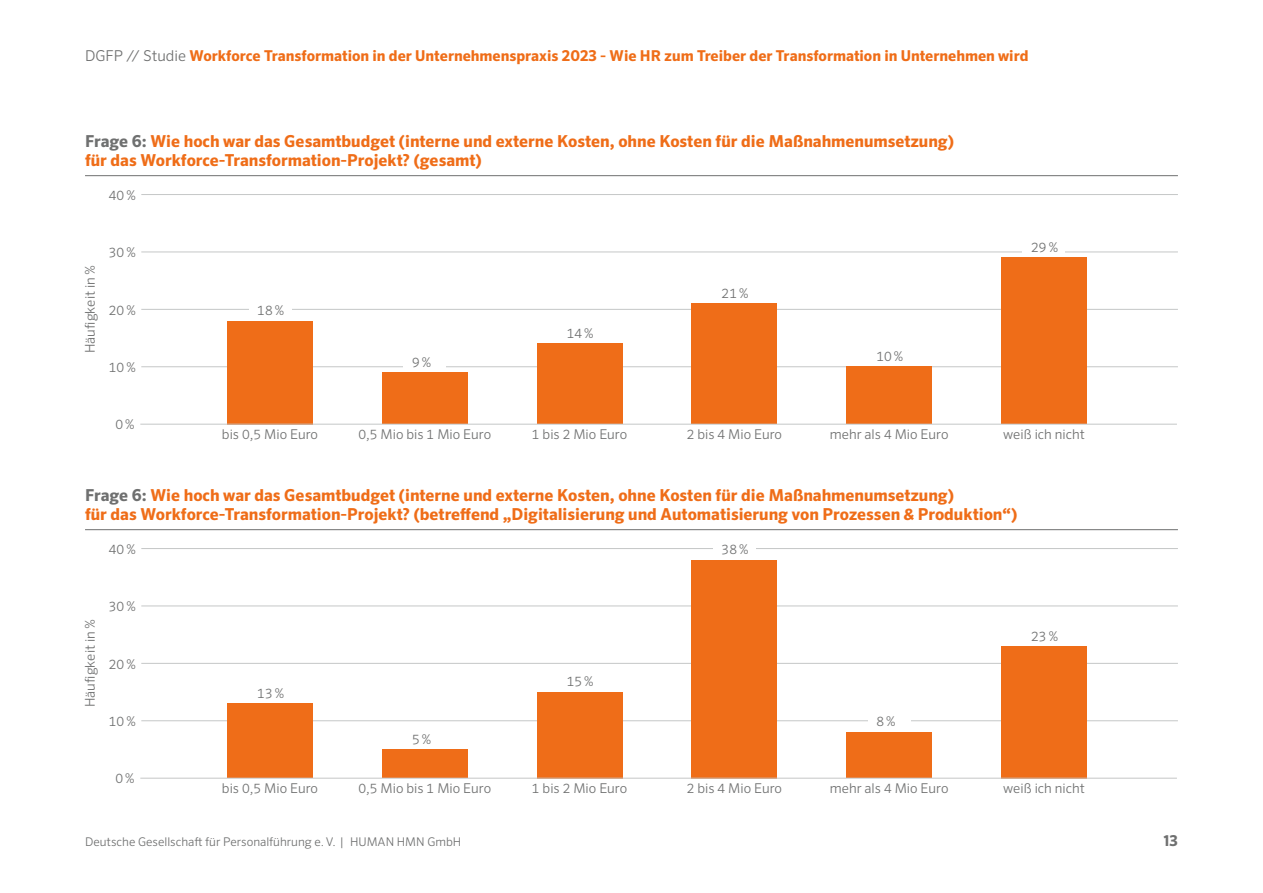
<style>
.page{position:relative;width:1263px;height:893px;background:#fff}
.page>*{position:absolute;margin:0;border:0;box-sizing:border-box;transform-origin:0 0}
.Headline_Abbildung{font:700 16.5px/19.2px "Sero Pro";color:#ef6d18}
.t1{font:700 15px "Sero Pro";color:#ef6d18}
.t2{font:700 15px "Sero Pro";color:#6f7070}
.Grafik_Beschriftung{font:300 13.5px "Sero Pro";color:#6f7070}
.t3{font:300 12px "Sero Pro";color:#6f7070}
.s1{font-weight:300;color:#6f7070}
.s2{color:#6f7070}
</style>
<div class="page">
<hr style="left:85px;top:175px;width:1093px;height:1px;background:#6f7070">
<hr style="left:85px;top:529px;width:1093px;height:1px;background:#6f7070">
<hr style="left:141px;top:194px;width:1037px;height:1px;background:#c5c7c7">
<hr style="left:141px;top:548px;width:1037px;height:1px;background:#c5c7c7">
<hr style="left:141px;top:252px;width:1037px;height:1px;background:#c5c7c7">
<hr style="left:141px;top:606px;width:1037px;height:1px;background:#c5c7c7">
<hr style="left:141px;top:309px;width:1037px;height:1px;background:#c5c7c7">
<hr style="left:141px;top:663px;width:1037px;height:1px;background:#c5c7c7">
<hr style="left:141px;top:366px;width:1037px;height:1px;background:#c5c7c7">
<hr style="left:141px;top:720px;width:1037px;height:1px;background:#c5c7c7">
<div style="left:249px;top:300px;width:42px;height:21px;background:#fff"></div>
<div style="left:404px;top:351px;width:42px;height:21px;background:#fff"></div>
<div style="left:713px;top:539px;width:43px;height:21px;background:#fff"></div>
<div style="left:868px;top:711px;width:42px;height:21px;background:#fff"></div>
<div style="left:1023px;top:236px;width:42px;height:22px;background:#fff"></div>
<div style="left:227px;top:321px;width:86px;height:103px;background:#ef6d18"></div>
<div style="left:227px;top:703px;width:86px;height:75px;background:#ef6d18"></div>
<div style="left:382px;top:372px;width:85px;height:52px;background:#ef6d18"></div>
<div style="left:382px;top:749px;width:85px;height:29px;background:#ef6d18"></div>
<div style="left:537px;top:344px;width:85px;height:80px;background:#ef6d18"></div>
<div style="left:537px;top:692px;width:85px;height:86px;background:#ef6d18"></div>
<div style="left:692px;top:304px;width:85px;height:120px;background:#ef6d18"></div>
<div style="left:692px;top:560px;width:85px;height:218px;background:#ef6d18"></div>
<div style="left:847px;top:367px;width:85px;height:57px;background:#ef6d18"></div>
<div style="left:847px;top:732px;width:85px;height:46px;background:#ef6d18"></div>
<div style="left:1001px;top:258px;width:85px;height:166px;background:#ef6d18"></div>
<div style="left:1001px;top:646px;width:85px;height:132px;background:#ef6d18"></div>
<hr style="left:140px;top:424px;width:1037px;height:1px;background:#c5c7c7">
<hr style="left:140px;top:778px;width:1037px;height:1px;background:#c5c7c7">
<p class="t1" style="left:85px;top:46px;width:945px"><span class="s1">DGFP // Studie</span> Workforce Transformation in der Unternehmenspraxis 2023 - Wie HR zum Treiber der Transformation in Unternehmen wird</p>
<p class="Headline_Abbildung" style="left:85px;top:131px;width:870px"><span class="s2">Frage 6:</span> Wie hoch war das Gesamtbudget (interne und externe Kosten, ohne Kosten für die Maßnahmenumsetzung) für das Workforce-Transformation-Projekt? (gesamt)</p>
<p class="Grafik_Beschriftung" style="left:109px;top:187px;width:29px">40%</p>
<p class="Grafik_Beschriftung" style="left:82px;top:353px;width:89px;rotate:-90deg">Häufigkeit in%</p>
<p class="Grafik_Beschriftung" style="left:109px;top:244px;width:29px">30%</p>
<p class="Grafik_Beschriftung" style="left:109px;top:302px;width:29px">20%</p>
<p class="Grafik_Beschriftung" style="left:109px;top:359px;width:29px">10%</p>
<p class="Grafik_Beschriftung" style="left:115px;top:417px;width:21px">0%</p>
<p class="Grafik_Beschriftung" style="left:257px;top:302px;width:29px">18%</p>
<p class="Grafik_Beschriftung" style="left:222px;top:426px;width:98px">bis 0,5 Mio Euro</p>
<p class="Grafik_Beschriftung" style="left:412px;top:354px;width:21px">9%</p>
<p class="Grafik_Beschriftung" style="left:358px;top:426px;width:134px">0,5 Mio bis 1 Mio Euro</p>
<p class="Grafik_Beschriftung" style="left:567px;top:325px;width:29px">14%</p>
<p class="Grafik_Beschriftung" style="left:532px;top:426px;width:97px">1 bis 2 Mio Euro</p>
<p class="Grafik_Beschriftung" style="left:722px;top:285px;width:29px">21%</p>
<p class="Grafik_Beschriftung" style="left:687px;top:426px;width:97px">2 bis 4 Mio Euro</p>
<p class="Grafik_Beschriftung" style="left:876px;top:348px;width:29px">10%</p>
<p class="Grafik_Beschriftung" style="left:830px;top:426px;width:120px">mehr als 4 Mio Euro</p>
<p class="Grafik_Beschriftung" style="left:1031px;top:239px;width:29px">29%</p>
<p class="Grafik_Beschriftung" style="left:1003px;top:426px;width:83px">weiß ich nicht</p>
<p class="Headline_Abbildung" style="left:85px;top:485px;width:934px"><span class="s2">Frage 6:</span> Wie hoch war das Gesamtbudget (interne und externe Kosten, ohne Kosten für die Maßnahmenumsetzung)<br>für das Workforce-Transformation-Projekt? (betreffend „Digitalisierung und Automatisierung von Prozessen &amp; Produktion“)</p>
<p class="Grafik_Beschriftung" style="left:109px;top:541px;width:29px">40%</p>
<p class="Grafik_Beschriftung" style="left:82px;top:707px;width:89px;rotate:-90deg">Häufigkeit in%</p>
<p class="Grafik_Beschriftung" style="left:109px;top:598px;width:29px">30%</p>
<p class="Grafik_Beschriftung" style="left:109px;top:656px;width:29px">20%</p>
<p class="Grafik_Beschriftung" style="left:109px;top:713px;width:29px">10%</p>
<p class="Grafik_Beschriftung" style="left:115px;top:771px;width:21px">0%</p>
<p class="Grafik_Beschriftung" style="left:257px;top:685px;width:29px">13%</p>
<p class="Grafik_Beschriftung" style="left:222px;top:780px;width:98px">bis 0,5 Mio Euro</p>
<p class="Grafik_Beschriftung" style="left:412px;top:731px;width:21px">5%</p>
<p class="Grafik_Beschriftung" style="left:358px;top:780px;width:134px">0,5 Mio bis 1 Mio Euro</p>
<p class="Grafik_Beschriftung" style="left:567px;top:673px;width:29px">15%</p>
<p class="Grafik_Beschriftung" style="left:532px;top:780px;width:97px">1 bis 2 Mio Euro</p>
<p class="Grafik_Beschriftung" style="left:722px;top:541px;width:29px">38%</p>
<p class="Grafik_Beschriftung" style="left:687px;top:780px;width:97px">2 bis 4 Mio Euro</p>
<p class="Grafik_Beschriftung" style="left:876px;top:714px;width:21px">8%</p>
<p class="Grafik_Beschriftung" style="left:830px;top:780px;width:120px">mehr als 4 Mio Euro</p>
<p class="Grafik_Beschriftung" style="left:1031px;top:628px;width:29px">23%</p>
<p class="Grafik_Beschriftung" style="left:1003px;top:780px;width:83px">weiß ich nicht</p>
<p class="t3" style="left:85px;top:835px;width:378px">Deutsche Gesellschaft für Personalführung e.V. | HUMAN HMN GmbH</p>
<p class="t2" style="left:1163px;top:832px;width:16px">13</p>
</div>
